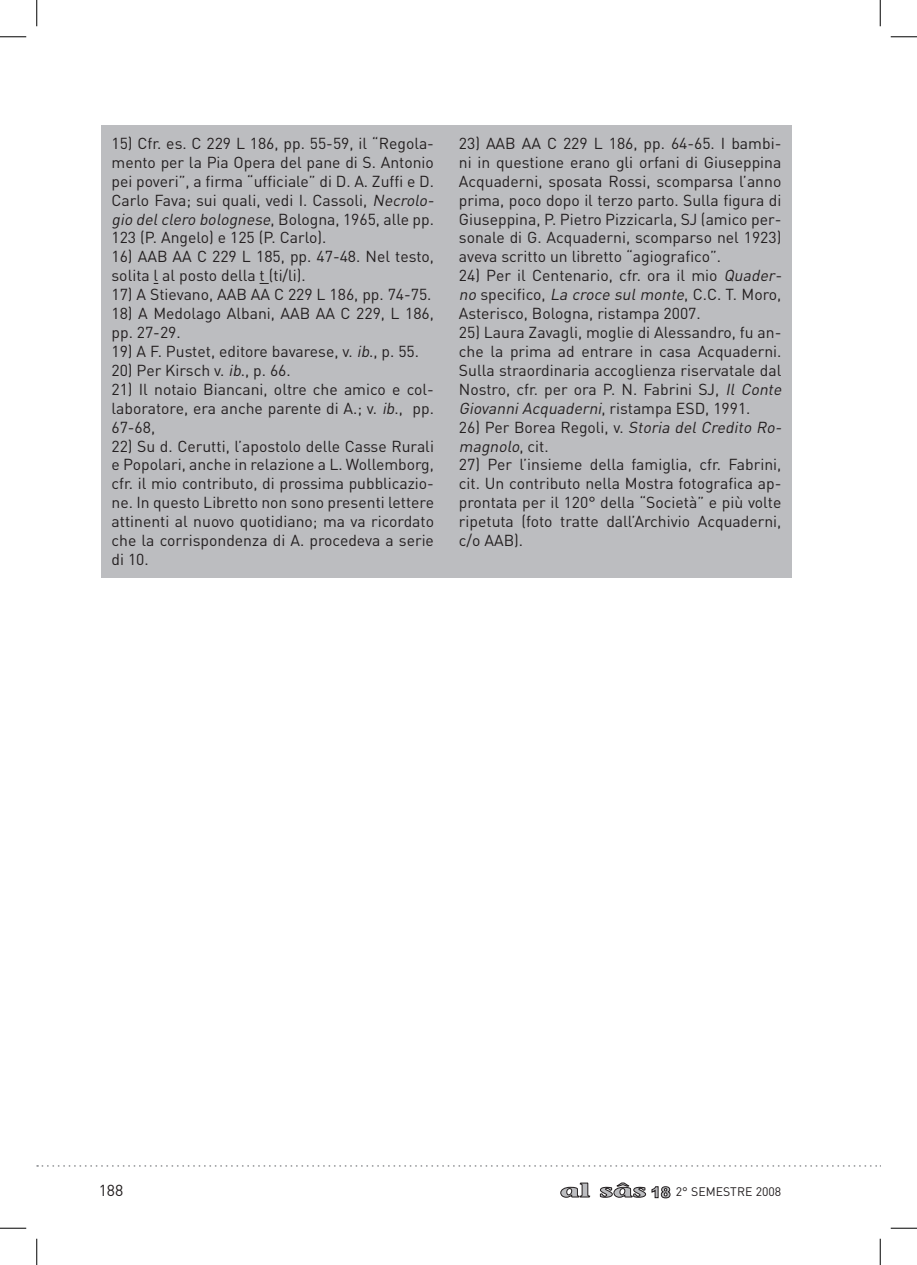
<style>
.page{position:relative;width:917px;height:1265px;background:#fff}
.page>*{position:absolute;margin:0;border:0;box-sizing:border-box;transform-origin:0 0}
.t1{font:15.75px/18.9px "DIN";color:#231f20}
.t2{font:italic 15.75px/18.9px "DIN";color:#231f20}
.t3{font:12.25px "DIN";color:#231f20}
.s1{font-style:italic}
.s2{font-style:normal}
.s3{font-family:"Arial";font-weight:900;font-size:15.05px;color:#bcbdc0}
</style>
<div class="page">
<svg style="left:37px;top:1165px;width:844px;height:1px"></svg>
<svg style="left:560px;top:1182px;width:30px;height:15px"></svg>
<svg style="left:600px;top:1182px;width:71px;height:16px"></svg>
<div style="left:101px;top:125px;width:690px;height:453px;background:#bcbdc0"></div>
<svg style="left:0;top:36px;width:26px;height:1px"></svg>
<svg style="left:891px;top:36px;width:26px;height:1px"></svg>
<svg style="left:0;top:1227px;width:26px;height:1px"></svg>
<svg style="left:891px;top:1227px;width:26px;height:1px"></svg>
<svg style="left:36px;top:0;width:1px;height:26px"></svg>
<svg style="left:36px;top:1238px;width:1px;height:26px"></svg>
<svg style="left:880px;top:0;width:1px;height:26px"></svg>
<svg style="left:880px;top:1238px;width:1px;height:26px"></svg>
<p class="t1" style="left:111px;top:133px;width:327px">15) Cfr. es. C 229 L 186, pp. 55-59, il “Regola&shy;mento per la Pia Opera del pane di S. Antonio pei poveri”, a firma “ufficiale” di D. A. Zuffi e D.<br>Carlo Fava; sui quali, vedi I. Cassoli, <span class="s1">Necrolo&shy;gio delclero bolognese</span>, B o lo g n a , 1 9 6 5 , a l le p p .<br>123 (P. Angelo) e 125 (P. Carlo).</p>
<p class="t1" style="left:111px;top:247px;width:324px">16) AAB AA C 229 L 185, pp. 47-48. Nel testo, solita l al posto della t (ti/li).</p>
<p class="t1" style="left:111px;top:285px;width:321px">17) A Stievano, AAB AA C 229 L 186, pp. 74-75.</p>
<p class="t1" style="left:111px;top:303px;width:324px">18) A Medolago Albani, AAB AA C 229, L 186, pp. 27-29.</p>
<p class="t1" style="left:111px;top:341px;width:309px">19) A F. Pustet, editore bavarese, v. <span class="s1">ib</span>., p. 55.</p>
<p class="t1" style="left:111px;top:360px;width:181px">20) Per Kirsch v. <span class="s1">ib</span>., p. 66.</p>
<p class="t1" style="left:111px;top:379px;width:324px;text-align:justify">21) Il notaio Biancani, oltre che amico e col&shy;laboratore, era anche parente di A.; v. <span class="s1">ib</span>., pp.<br>67-68,</p>
<p class="t1" style="left:111px;top:436px;width:324px;text-align:justify">22) Su d. Cerutti, l’apostolo delle Casse Rurali e Popolari, anche in relazione a L. Wollemborg, cfr. il mio contributo, di prossima pubblicazio&shy;ne. In questo Libretto non sono presenti lettere attinenti al nuovo quotidiano; ma va ricordato che la corrispondenza di A. procedeva a serie di 10.</p>
<p class="t1" style="left:459px;top:133px;width:324px;text-align:justify">23) AAB AA C 229 L 186, pp. 64-65. I bambi&shy;ni in questione erano gli orfani di Giuseppina Acquaderni, sposata Rossi, scomparsa l’anno prima, poco dopo il terzo parto. Sulla figura di Giuseppina, P. Pietro Pizzicarla, SJ (amico per&shy;sonale di G. Acquaderni, scomparso nel 1923) aveva scritto un libretto “agiografico”.</p>
<p class="t1" style="left:459px;top:266px;width:327px">24) Per il Centenario, cfr. ora il mio <span class="s1">Quader&shy;no</span> specifico, <span class="s1">La croce sul monte</span>, C.C. T. Moro,<br>Asterisco, Bologna, ristampa 2007.</p>
<p class="t1" style="left:459px;top:322px;width:327px">25) Laura Zavagli, moglie di Alessandro, fu an&shy;che la prima ad entrare in casa Acquaderni.<br>Sulla straordinaria accoglienza riservatale dal Nostro, cfr. per ora P. N. Fabrini SJ, <span class="s1">Il Conte GiovanniAcquaderni</span>, ri sta m pa ES D , 1 9 9 1 .</p>
<p class="t2" style="left:459px;top:417px;width:327px"><span class="s2">26) Per Borea Regoli, v.</span> Storia del Credito Ro&shy;magnolo<span class="s2">, c i t .</span></p>
<p class="t1" style="left:459px;top:455px;width:324px;text-align:justify">27) Per l’insieme della famiglia, cfr. Fabrini, cit. Un contributo nella Mostra fotografica ap&shy;prontata per il 120° della “Società” e più volte ripetuta (foto tratte dall’Archivio Acquaderni, c/o AAB).</p>
<p class="t1" style="left:99px;top:1179px;width:26px">188</p>
<p class="t3" style="left:651px;top:1183px;width:132px"><span class="s3">18</span> 2° SEMESTRE 2008</p>
</div>
